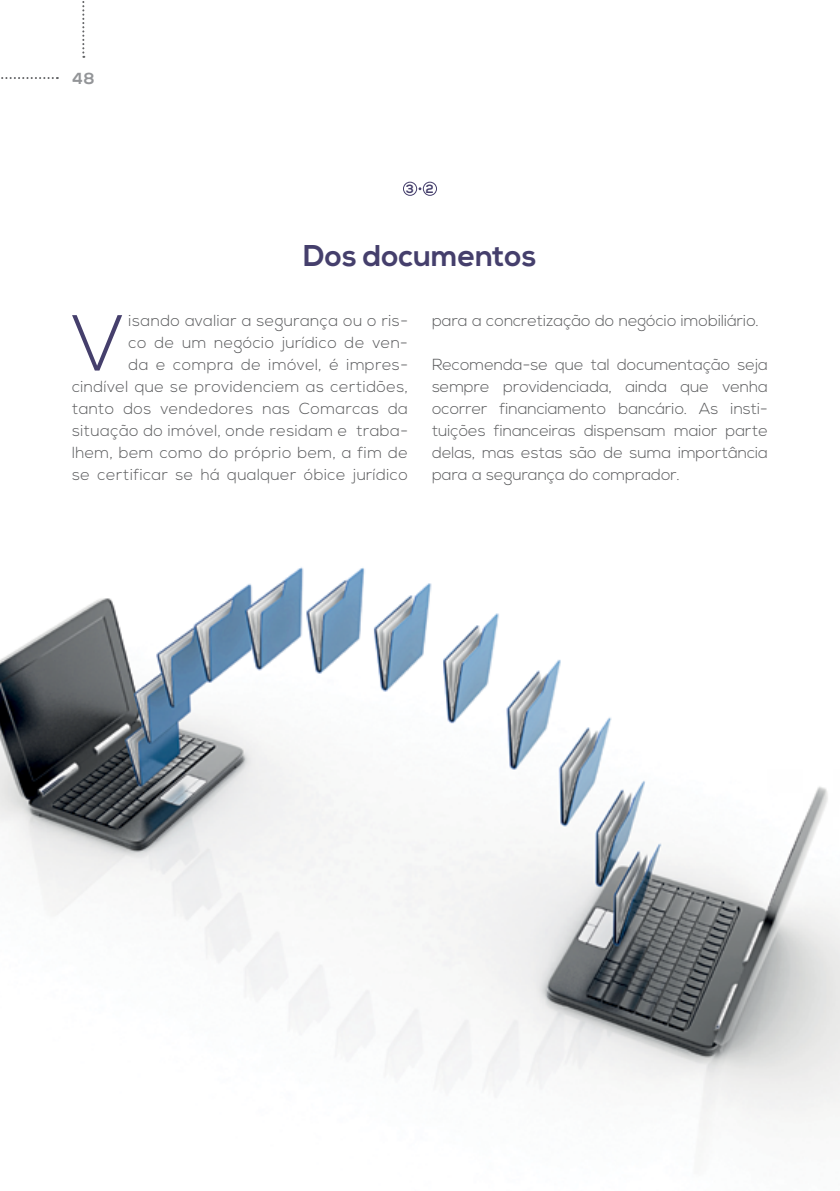
<style>
.page{position:relative;width:840px;height:1191px;background:#fff}
.page>*{position:absolute;margin:0;border:0;box-sizing:border-box;transform-origin:0 0}
.t1{font:300 79px "Nexa";color:#453f6c}
.t2{font:700 30px "Nexa";color:#453f6c}
.t3{font:300 16px/22px "Nexa";letter-spacing:.025em;color:#58595b;text-align:right}
.t4{font:300 16px "Nexa";color:#58595b}
.t5{font:700 16px "Nexa";color:#939598}
.t6{font:700 12px "Nexa";color:#453f6c}
</style>
<div class="page">
<img style="left:0;top:567px;width:839px;height:562px">
<svg style="left:82px;top:1px;width:2px;height:57px"></svg>
<svg style="left:1px;top:77px;width:57px;height:2px"></svg>
<div style="left:403px;top:182px;width:14px;height:14px;border:1px solid #453f6c;border-radius:50%"></div>
<div style="left:422px;top:182px;width:15px;height:14px;border:1px solid #453f6c;border-radius:50%"></div>
<p class="t5" style="left:72px;top:69px;width:24px">48</p>
<p class="t6" style="left:406px;top:182px;width:29px">3 2</p>
<h2 class="t2" style="left:303px;top:239px;width:234px">Dos documentos</h2>
<p class="t3" style="left:72px;top:311px;width:337px">isando avaliar a segurança ou o ris-<br>co de um negócio jurídico de ven-<br>da e compra de imóvel, é impres&shy;cindível que se providenciem as certidões, tanto dos vendedores nas Comarcas da situação do imóvel, onde residam e traba&shy;lhem, bem como do próprio bem, a fim de se certificar se há qualquer óbice jurídico</p>
<p class="t4" style="left:432px;top:312px;width:328px">para a concretização do negócio imobiliário.</p>
<h1 class="t1" style="left:71px;top:298px;width:55px">V</h1>
<p class="t3" style="left:432px;top:355px;width:337px;text-align:justify">Recomenda-se que tal documentação seja sempre providenciada, ainda que venha ocorrer financiamento bancário. As insti&shy;tuições financeiras dispensam maior parte delas, mas estas são de suma importância para a segurança do comprador.</p>
</div>
